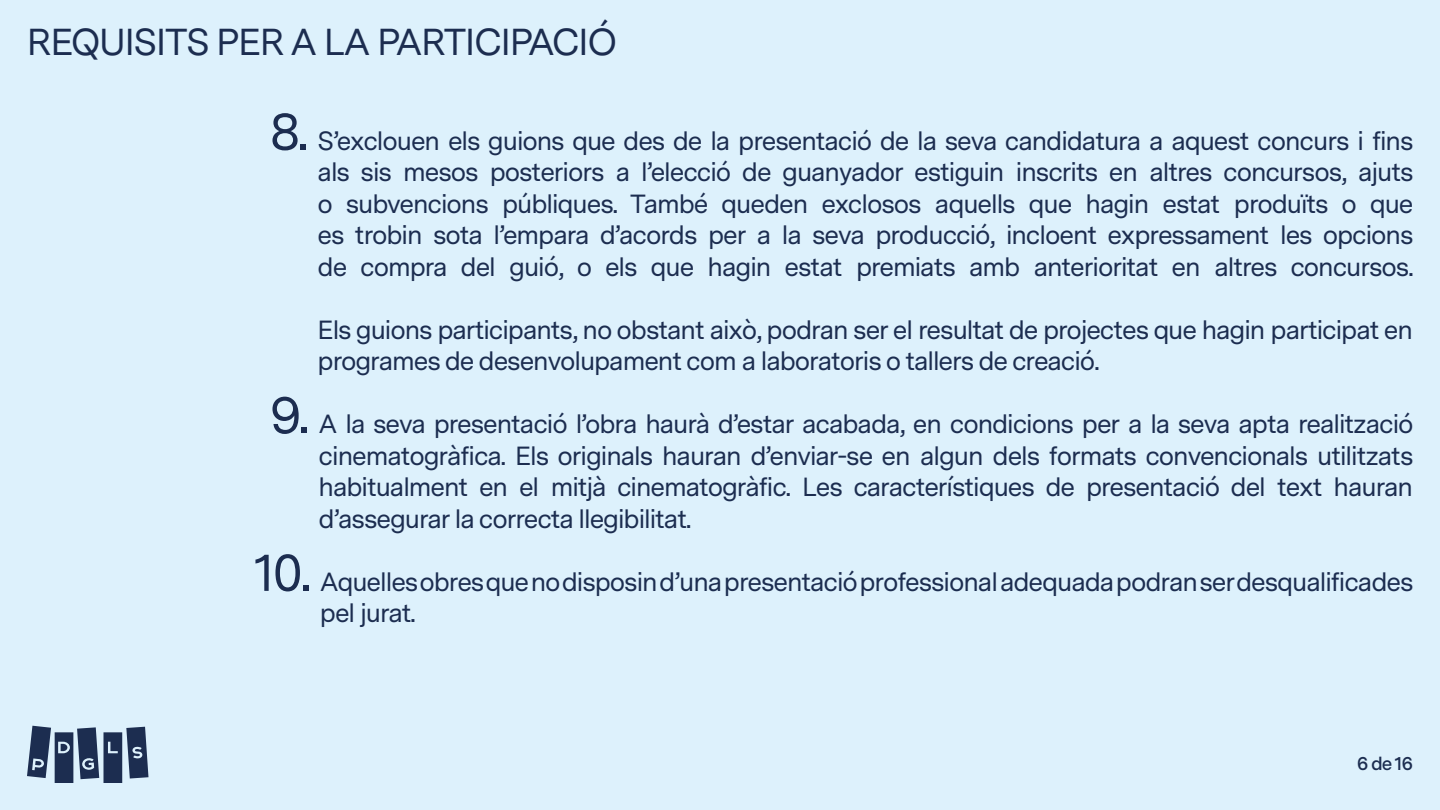
<style>
.page{position:relative;width:1440px;height:810px;background:#ddf1fc}
.page>*{position:absolute;margin:0;border:0;box-sizing:border-box;transform-origin:0 0}
.t1{font:37.5px "Messina Sans";letter-spacing:-.04em;color:#1c2d50}
.t2{font:26.25px/31.5px "Messina Sans";letter-spacing:-.04em;color:#1c2d50;text-align:justify}
.t3{font:600 18.75px "Messina Sans";color:#1c2d50}
.s1{font-size:52.5px}
</style>
<div class="page">
<svg style="left:27px;top:726px;width:121px;height:57px"></svg>
<h1 class="t1" style="left:27px;top:14px;width:592px">REQUISITS PER A LA PARTICIPACIÓ</h1>
<p class="t2" style="left:318px;top:124px;width:1097px;text-indent:-48px"><span class="s1">8.</span> S’exclouen els guions que des de la presentació de la seva candidatura a aquest concurs i fins als sis mesos posteriors a l’elecció de guanyador estiguin inscrits en altres concursos, ajuts o subvencions públiques. També queden exclosos aquells que hagin estat produïts o que es trobin sota l’empara d’acords per a la seva producció, incloent expressament les opcions de compra del guió, o els que hagin estat premiats amb anterioritat en altres concursos.</p>
<p class="t2" style="left:318px;top:313px;width:1097px">Els guions participants, no obstant això, podran ser el resultat de projectes que hagin participat en programes de desenvolupament com a laboratoris o tallers de creació.</p>
<p class="t2" style="left:319px;top:408px;width:1096px;text-indent:-49px"><span class="s1">9.</span> A la seva presentació l’obra haurà d’estar acabada, en condicions per a la seva apta realització cinematogràfica. Els originals hauran d’enviar-se en algun dels formats convencionals utilitzats habitualment en el mitjà cinematogràfic. Les característiques de presentació del text hauran d’assegurar la correcta llegibilitat.</p>
<p class="t2" style="left:320px;top:565px;width:1095px;text-indent:-67px"><span class="s1">10.</span> Aquelles obres que no disposin d’una presentació professional adequada podran ser desqualificades pel jurat.</p>
<p class="t3" style="left:1357px;top:750px;width:57px">6 de 16</p>
</div>
